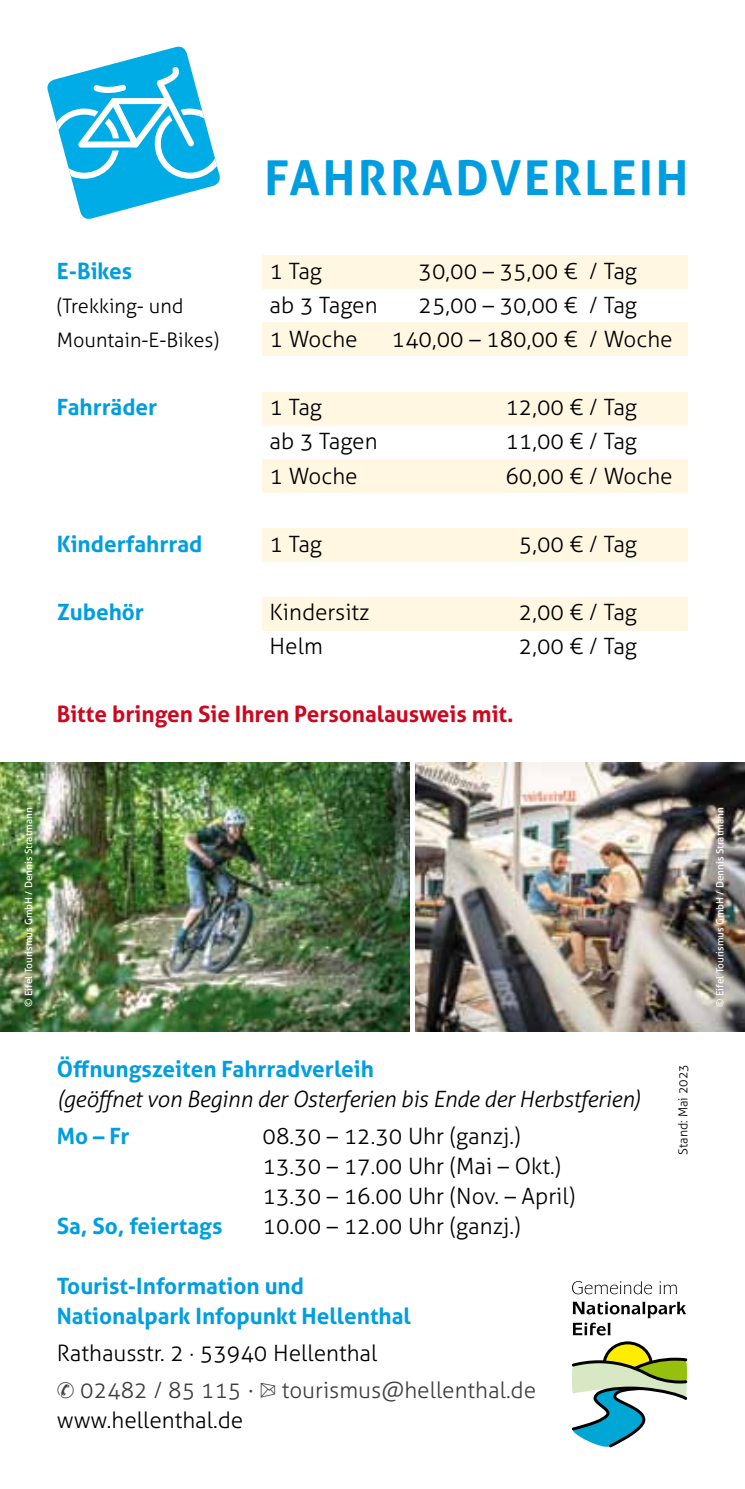
<style>
.page{position:relative;width:745px;height:1489px;background:#fff}
.page>*{position:absolute;margin:0;border:0;box-sizing:border-box;transform-origin:0 0}
.t1{font:700 48px "Aller";letter-spacing:.055em;color:#009ee0}
.t2{font:300 22.5px/30px "Aller";color:#000}
.t3{font:700 22.5px/30px "Aller";color:#009ee0}
.t4{font:300 22.5px/37px "Aller";color:#3e3d40}
.t5{font:italic 300 22.5px "Aller";letter-spacing:-.015em;color:#000}
.t6{font:700 22.5px "Aller";color:#cd071e}
.t7{font:300 20px "Aller";color:#000}
.t8{font:300 12.5px "Aller";color:#000}
.t9{font:10px "Aller";color:#fff}
.s1{color:#000}
.s2{font-family:"Frutiger LT";font-weight:400}
</style>
<div class="page">
<div style="left:262px;top:322px;width:425px;height:34px;background:#fff7e2"></div>
<div style="left:262px;top:459px;width:425px;height:34px;background:#fff7e2"></div>
<div style="left:262px;top:255px;width:425px;height:34px;background:#fff7e2"></div>
<div style="left:262px;top:392px;width:425px;height:33px;background:#fff7e2"></div>
<div style="left:262px;top:597px;width:425px;height:34px;background:#fff7e2"></div>
<div style="left:262px;top:528px;width:425px;height:34px;background:#fff7e2"></div>
<svg style="left:571px;top:1341px;width:115px;height:106px"></svg>
<svg style="left:572px;top:1301px;width:113px;height:34px"></svg>
<svg style="left:572px;top:1281px;width:79px;height:13px"></svg>
<svg style="left:659px;top:1281px;width:17px;height:12px"></svg>
<svg style="left:47px;top:46px;width:173px;height:173px"></svg>
<img style="left:0;top:762px;width:409px;height:269px">
<img style="left:415px;top:762px;width:329px;height:269px">
<h1 class="t1" style="left:264px;top:148px;width:425px">FAHRRADVERLEIH</h1>
<p class="t3" style="left:57px;top:256px;width:77px">E-Bikes</p>
<p class="t2" style="left:269px;top:256px;width:54px">1 Tag</p>
<p class="t2" style="left:418px;top:256px;width:220px">30,00 – 35,00 € / Tag</p>
<p class="t7" style="left:57px;top:294px;width:128px">(Trekking- und</p>
<p class="t2" style="left:269px;top:290px;width:109px">ab 3 Tagen</p>
<p class="t2" style="left:418px;top:290px;width:220px">25,00 – 30,00 € / Tag</p>
<p class="t7" style="left:57px;top:328px;width:164px">Mountain-E-Bikes)</p>
<p class="t2" style="left:269px;top:324px;width:89px">1 Woche</p>
<p class="t2" style="left:391px;top:324px;width:282px">140,00 – 180,00 € / Woche</p>
<p class="t3" style="left:57px;top:392px;width:102px">Fahrräder</p>
<p class="t2" style="left:269px;top:392px;width:54px">1 Tag</p>
<p class="t2" style="left:505px;top:392px;width:133px">12,00 € / Tag</p>
<p class="t2" style="left:269px;top:426px;width:109px">ab 3 Tagen</p>
<p class="t2" style="left:505px;top:426px;width:133px">11,00 € / Tag</p>
<p class="t2" style="left:269px;top:460px;width:89px">1 Woche</p>
<p class="t2" style="left:505px;top:460px;width:169px">60,00 € / Woche</p>
<p class="t3" style="left:57px;top:528px;width:147px">Kinderfahrrad</p>
<p class="t2" style="left:269px;top:529px;width:54px">1 Tag</p>
<p class="t2" style="left:518px;top:529px;width:119px">5,00 € / Tag</p>
<p class="t3" style="left:57px;top:597px;width:89px">Zubehör</p>
<p class="t2" style="left:269px;top:597px;width:101px">Kindersitz</p>
<p class="t2" style="left:518px;top:597px;width:119px">2,00 € / Tag</p>
<p class="t2" style="left:269px;top:631px;width:55px">Helm</p>
<p class="t2" style="left:518px;top:631px;width:119px">2,00 € / Tag</p>
<p class="t6" style="left:57px;top:700px;width:458px">Bitte bringen Sie Ihren Personalausweis mit.</p>
<p class="t9" style="left:23px;top:1006px;width:201px;rotate:-90deg">© Eifel Tourismus GmbH / Dennis Stratmann</p>
<p class="t9" style="left:713px;top:1006px;width:201px;rotate:-90deg">© Eifel Tourismus GmbH / Dennis Stratmann</p>
<p class="t3" style="left:57px;top:1053px;width:318px">Öffnungszeiten Fahrradverleih</p>
<p class="t5" style="left:57px;top:1085px;width:585px">(geöffnet von Beginn der Osterferien bis Ende der Herbstferien)</p>
<p class="t3" style="left:57px;top:1120px;width:74px">Mo – Fr</p>
<p class="t2" style="left:262px;top:1120px;width:314px">08.30 – 12.30 Uhr (ganzj.)<br>13.30 – 17.00 Uhr (Mai – Okt.)<br>13.30 – 16.00 Uhr (Nov. – April)</p>
<p class="t3" style="left:57px;top:1210px;width:167px">Sa, So, feiertags</p>
<p class="t2" style="left:262px;top:1210px;width:259px">10.00 – 12.00 Uhr (ganzj.)</p>
<p class="t3" style="left:57px;top:1270px;width:355px">Tourist-Information und<br>Nationalpark Infopunkt Hellenthal</p>
<p class="t4" style="left:80px;top:1334px;width:457px;text-indent:-23px"><span class="s1">Rathausstr. 2 · 53940 Hellenthal<br></span>02482 / 85 115 <span class="s2">·</span> ◆ tourismus@hellenthal.de</p>
<p class="t2" style="left:57px;top:1404px;width:188px">www.hellenthal.de</p>
<p class="t8" style="left:675px;top:1154px;width:92px;rotate:-90deg">Stand: Mai 2023</p>
</div>
